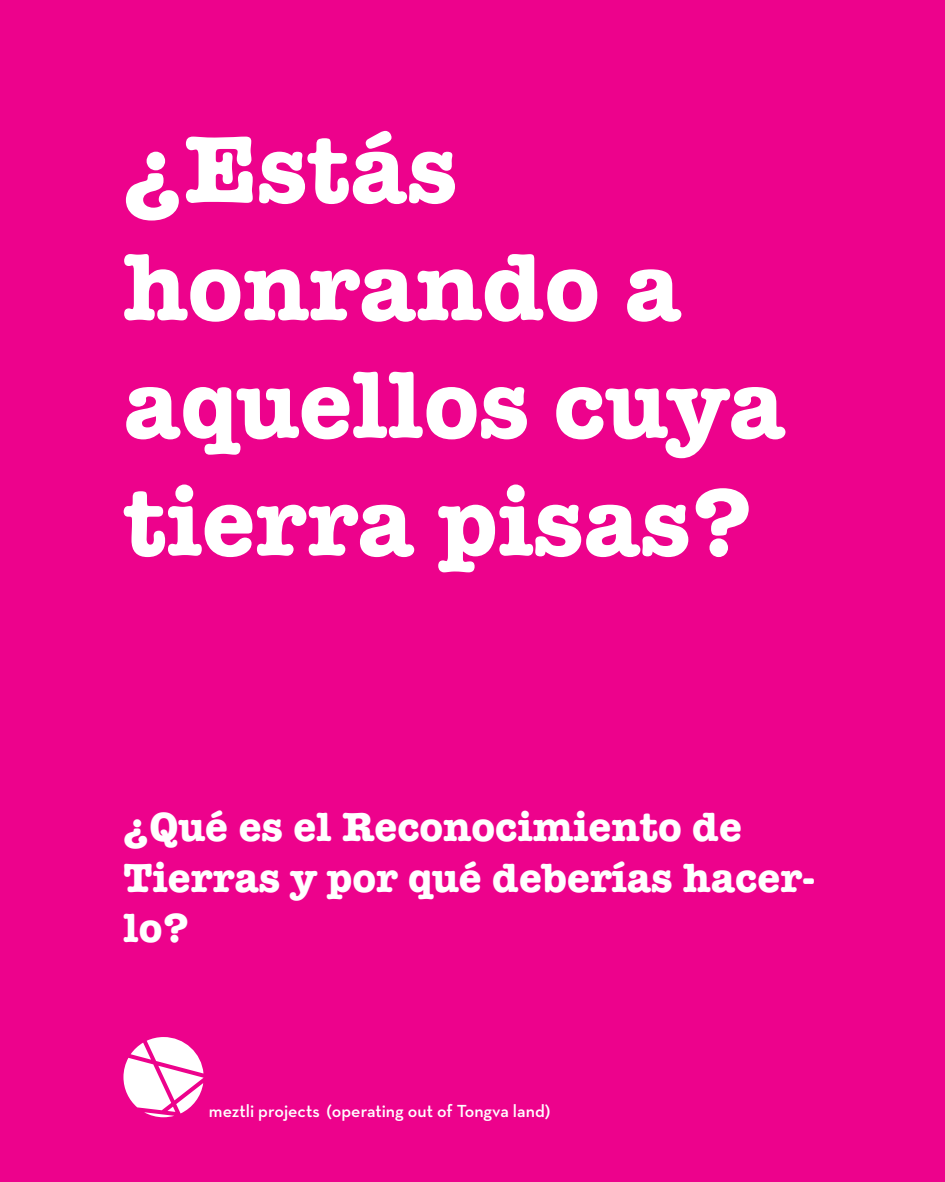
<style>
.page{position:relative;width:945px;height:1182px;background:#fff}
.page>*{position:absolute;margin:0;border:0;box-sizing:border-box;transform-origin:0 0}
.t1{font:700 98px/117.6px "American Typewriter";color:#fff}
.t2{font:700 42px/50.4px "American Typewriter";color:#fff}
.t3{font:600 17.76px "Neutra Text";color:#fff}
</style>
<div class="page">
<div style="left:0;top:0;width:945px;height:1181px;background:#ed028c"></div>
<svg style="left:123px;top:1037px;width:81px;height:80px"></svg>
<h1 class="t1" style="left:123px;top:106px;width:664px">¿Estás honrando a aquellos cuya tierra pisas?</h1>
<p class="t2" style="left:123px;top:799px;width:694px">¿Qué es el Reconocimiento de<br>Tierras y por qué deberías hacer&shy;lo?</p>
<p class="t3" style="left:209px;top:1100px;width:343px">meztli projects (operating out of Tongva land)</p>
</div>
